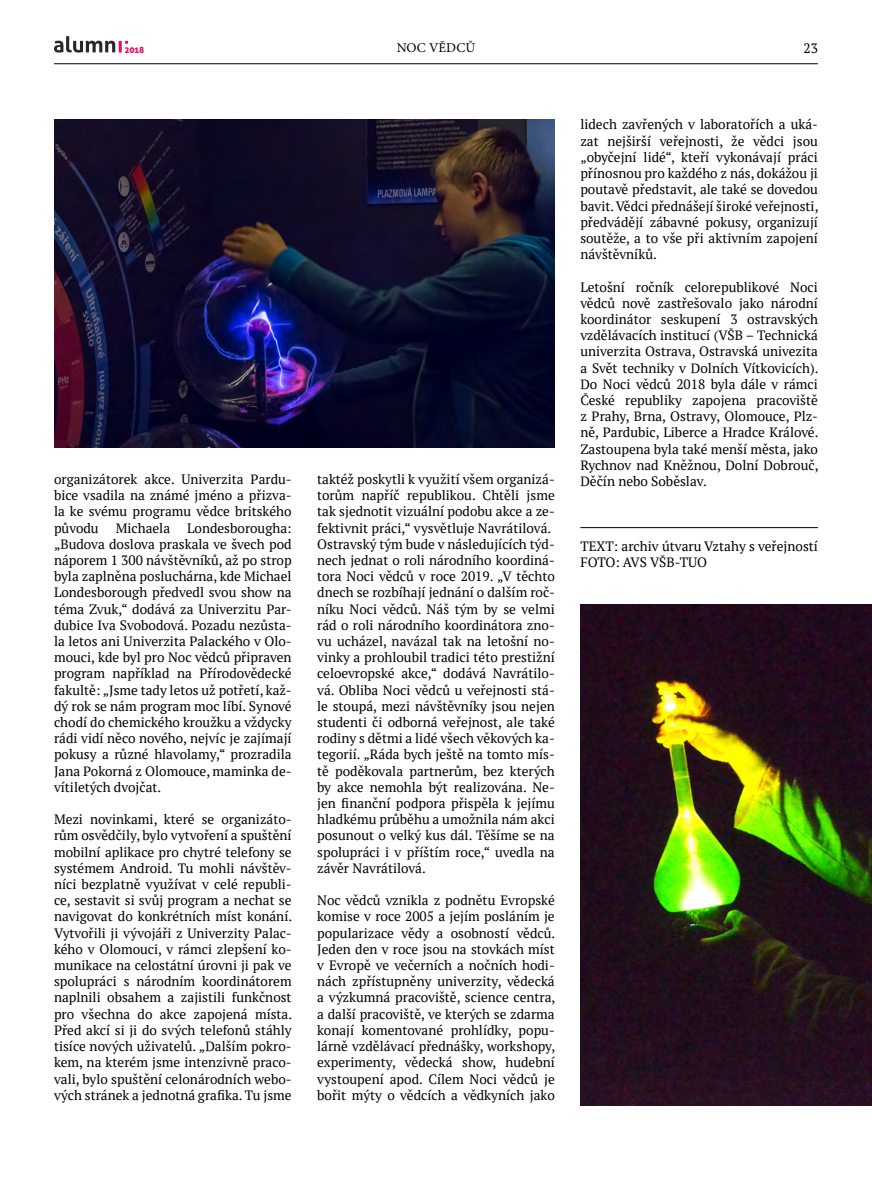
<style>
.page{position:relative;width:872px;height:1191px;background:#fff}
.page>*{position:absolute;margin:0;border:0;box-sizing:border-box;transform-origin:0 0}
.text{font:13.5px/16.2px "PT Serif";color:#000;text-align:justify}
.t1{font:13.5px "Minion Pro";color:#000}
.t2{font:8.7px "Aller Display";color:#e50e62}
</style>
<div class="page">
<hr style="left:54px;top:63px;width:764px;height:1px;background:#000">
<svg style="left:54px;top:36px;width:74px;height:17px"></svg>
<hr style="left:580px;top:527px;width:238px;height:1px;background:#000">
<img style="left:54px;top:119px;width:501px;height:329px">
<img style="left:580px;top:604px;width:292px;height:501px">
<p class="t2" style="left:125px;top:44px;width:21px">2018</p>
<p class="t1" style="left:397px;top:39px;width:80px">NOC VĚDCŮ</p>
<p class="text" style="left:803px;top:40px;width:16px">23</p>
<p class="text" style="left:54px;top:471px;width:239px">organizátorek akce. Univerzita Pardu&shy;bice vsadila na známé jméno a přizva&shy;la ke svému programu vědce britského původu</p>
<p class="text" style="left:54px;top:519px;width:239px;text-indent:133px">Londesborougha: „Budova doslova praskala ve švech pod náporem 1 300 návštěvníků, až po strop byla zaplněna posluchárna, kde Michael Londesborough předvedl svou show na téma Zvuk,“ dodává za Univerzitu Par&shy;dubice Iva Svobodová. Pozadu nezůsta&shy;la letos ani Univerzita Palackého v Olo&shy;mouci, kde byl pro Noc vědců připraven program například na Přírodovědecké fakultě: „Jsme tady letos už potřetí, kaž&shy;dý rok se nám program moc líbí. Synové chodí do chemického kroužku a vždycky rádi vidí něco nového, nejvíc je zajímají pokusy a různé hlavolamy,“ prozradila Jana Pokorná z Olomouce, maminka de&shy;vítiletých dvojčat.</p>
<p class="text" style="left:54px;top:811px;width:240px">Mezi novinkami, které se organizáto&shy;rům osvědčily, bylo vytvoření a spuštění mobilní aplikace pro chytré telefony se systémem Android. Tu mohli návštěv&shy;níci bezplatně využívat v celé republi&shy;ce, sestavit si svůj program a nechat se navigovat do konkrétních míst konání.<br>Vytvořili ji vývojáři z Univerzity Palac&shy;kého v Olomouci, v rámci zlepšení ko&shy;munikace na celostátní úrovni ji pak ve spolupráci s národním koordinátorem naplnili obsahem a zajistili funkčnost pro všechna do akce zapojená místa.<br>Před akcí si ji do svých telefonů stáhly tisíce nových uživatelů. „Dalším pokro&shy;kem, na kterém jsme intenzivně praco&shy;vali, bylo spuštění celonárodních webo&shy;vých stránek a jednotná grafika. Tu jsme</p>
<p class="text" style="left:116px;top:519px;width:56px">Michaela</p>
<p class="text" style="left:317px;top:471px;width:239px">taktéž poskytli k využití všem organizá&shy;torům napříč republikou. Chtěli jsme tak sjednotit vizuální podobu akce a ze&shy;fektivnit práci,“ vysvětluje Navrátilová.</p>
<p class="text" style="left:317px;top:535px;width:239px">Ostravský tým bude v následujících týd&shy;nech jednat o roli národního koordiná&shy;tora Noci vědců v roce 2019. „V těchto dnech se rozbíhají jednání o dalším roč&shy;níku Noci vědců. Náš tým by se velmi rád o roli národního koordinátora zno&shy;vu ucházel, navázal tak na letošní no&shy;vinky a prohloubil tradici této prestižní celoevropské akce,“ dodává Navrátilo&shy;vá. Obliba Noci vědců u veřejnosti stá&shy;le stoupá, mezi návštěvníky jsou nejen studenti či odborná veřejnost, ale také rodiny s dětmi a lidé všech věkových ka&shy;tegorií. „Ráda bych ještě na tomto mís&shy;tě poděkovala partnerům, bez kterých by akce nemohla být realizována. Ne&shy;jen finanční podpora přispěla k jejímu hladkému průběhu a umožnila nám akci posunout o velký kus dál. Těšíme se na spolupráci i v příštím roce,“ uvedla na závěr Navrátilová.</p>
<p class="text" style="left:317px;top:892px;width:240px">Noc vědců vznikla z podnětu Evropské komise v roce 2005 a jejím posláním je popularizace vědy a osobností vědců.<br>Jeden den v roce jsou na stovkách míst v Evropě ve večerních a nočních hodi&shy;nách zpřístupněny univerzity, vědecká a výzkumná pracoviště, science centra, a další pracoviště, ve kterých se zdarma konají komentované prohlídky, popu&shy;lárně vzdělávací přednášky, workshopy, experimenty, vědecká show, hudební vystoupení apod. Cílem Noci vědců je bořit mýty o vědcích a vědkyních jako</p>
<p class="text" style="left:580px;top:116px;width:240px">lidech zavřených v laboratořích a uká&shy;zat nejširší veřejnosti, že vědci jsou „obyčejní lidé“, kteří vykonávají práci přínosnou pro každého z nás, dokážou ji poutavě představit, ale také se dovedou bavit. Vědci přednášejí široké veřejnosti, předvádějí zábavné pokusy, organizují soutěže, a to vše při aktivním zapojení návštěvníků.</p>
<p class="text" style="left:580px;top:278px;width:240px">Letošní ročník celorepublikové Noci vědců nově zastřešovalo jako národní koordinátor seskupení 3 ostravských vzdělávacích institucí (VŠB – Technická univerzita Ostrava, Ostravská univezita a Svět techniky v Dolních Vítkovicích).<br>Do Noci vědců 2018 byla dále v rámci České republiky zapojena pracoviště z Prahy, Brna, Ostravy, Olomouce, Plz&shy;ně, Pardubic, Liberce a Hradce Králové.<br>Zastoupena byla také menší města, jako Rychnov nad Kněžnou, Dolní Dobrouč, Děčín nebo Soběslav.</p>
<p class="text" style="left:580px;top:538px;width:239px">TEXT: archiv útvaru Vztahy s veřejností</p>
<p class="text" style="left:580px;top:554px;width:128px">FOTO: AVS VŠB-TUO</p>
</div>
